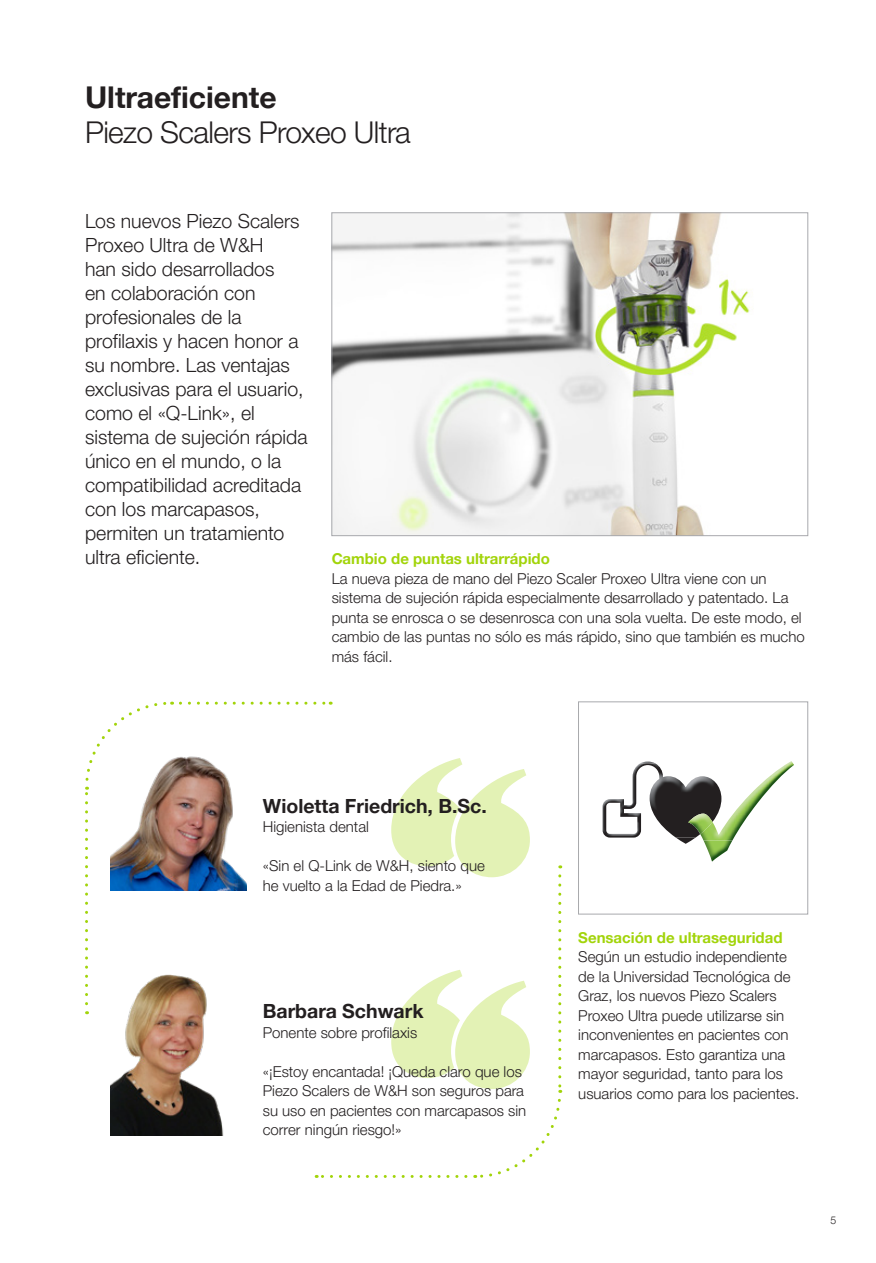
<style>
.page{position:relative;width:876px;height:1263px;background:#fff}
.page>*{position:absolute;margin:0;border:0;box-sizing:border-box;transform-origin:0 0}
.t1{font:30px "Helvetica Neue World 45 Lt";letter-spacing:-.02em;color:#231f20}
.t2{font:700 30px "Helvetica Neue World 75";color:#231f20}
.t3{font:19.5px/24px "Helvetica Neue World 45 Lt";color:#231f20}
.t4{font:700 19.5px "Helvetica Neue World 75";color:#231f20}
.t5{font:15px/19.5px "Helvetica Neue World 45 Lt";color:#231f20}
.t6{font:700 15px "Helvetica Neue World 75";color:#a2d40a}
.t7{font:10.5px "Helvetica Neue World 45 Lt";color:#231f20}
</style>
<div class="page">
<img style="left:334px;top:215px;width:416px;height:319px">
<div style="left:332px;top:213px;width:476px;height:323px;border:1px solid #a8a9ad"></div>
<svg style="left:641px;top:761px;width:14px;height:2px"></svg>
<img style="left:610px;top:837px;width:86px;height:7px">
<img style="left:603px;top:763px;width:97px;height:74px">
<img style="left:703px;top:840px;width:29px;height:22px">
<img style="left:700px;top:762px;width:94px;height:78px">
<img style="left:688px;top:814px;width:24px;height:20px">
<div style="left:578px;top:702px;width:230px;height:212px;border:1px solid #a8a9ad"></div>
<img style="left:111px;top:975px;width:113px;height:160px">
<svg style="left:85px;top:701px;width:88px;height:303px"></svg>
<svg style="left:180px;top:702px;width:151px;height:3px"></svg>
<img style="left:111px;top:753px;width:136px;height:138px">
<svg style="left:316px;top:758px;width:247px;height:420px"></svg>
<h1 class="t2" style="left:85px;top:80px;width:193px">Ultraeficiente</h1>
<h1 class="t1" style="left:85px;top:115px;width:327px">Piezo Scalers Proxeo Ultra</h1>
<p class="t3" style="left:85px;top:209px;width:224px">Los nuevos Piezo Scalers<br>Proxeo Ultra de W&amp;H<br>han sido desarrollados<br>en colaboración con profesionales de la profilaxis y hacen honor a su nombre. Las ventajas exclusivas para el usuario, como el «Q-Link», el sistema de sujeción rápida único en el mundo, o la compatibilidad acreditada con los marcapasos, permiten un tratamiento ultra eficiente.</p>
<p class="t6" style="left:332px;top:550px;width:220px">Cambio de puntas ultrarrápido</p>
<p class="t5" style="left:332px;top:569px;width:475px">La nueva pieza de mano del Piezo Scaler Proxeo Ultra viene con un sistema de sujeción rápida especialmente desarrollado y patentado. La punta se enrosca o se desenrosca con una sola vuelta. De este modo, el cambio de las puntas no sólo es más rápido, sino que también es mucho más fácil.</p>
<h2 class="t4" style="left:263px;top:795px;width:226px">Wioletta Friedrich, B.Sc.</h2>
<p class="t5" style="left:263px;top:817px;width:108px">Higienista dental</p>
<p class="t5" style="left:263px;top:856px;width:224px">«Sin el Q-Link de W&amp;H, siento que he vuelto a la Edad de Piedra.»</p>
<h2 class="t4" style="left:263px;top:1000px;width:162px">Barbara Schwark</h2>
<p class="t5" style="left:263px;top:1023px;width:156px">Ponente sobre profilaxis</p>
<p class="t5" style="left:263px;top:1062px;width:265px">«¡Estoy encantada! ¡Queda claro que los Piezo Scalers de W&amp;H son seguros para su uso en pacientes con marcapasos sin correr ningún riesgo!»</p>
<p class="t6" style="left:578px;top:929px;width:206px">Sensación de ultraseguridad</p>
<p class="t5" style="left:578px;top:947px;width:222px">Según un estudio independiente de la Universidad Tecnológica de<br>Graz, los nuevos Piezo Scalers<br>Proxeo Ultra puede utilizarse sin inconvenientes en pacientes con marcapasos. Esto garantiza una mayor seguridad, tanto para los usuarios como para los pacientes.</p>
<p class="t7" style="left:830px;top:1214px;width:7px">5</p>
</div>
